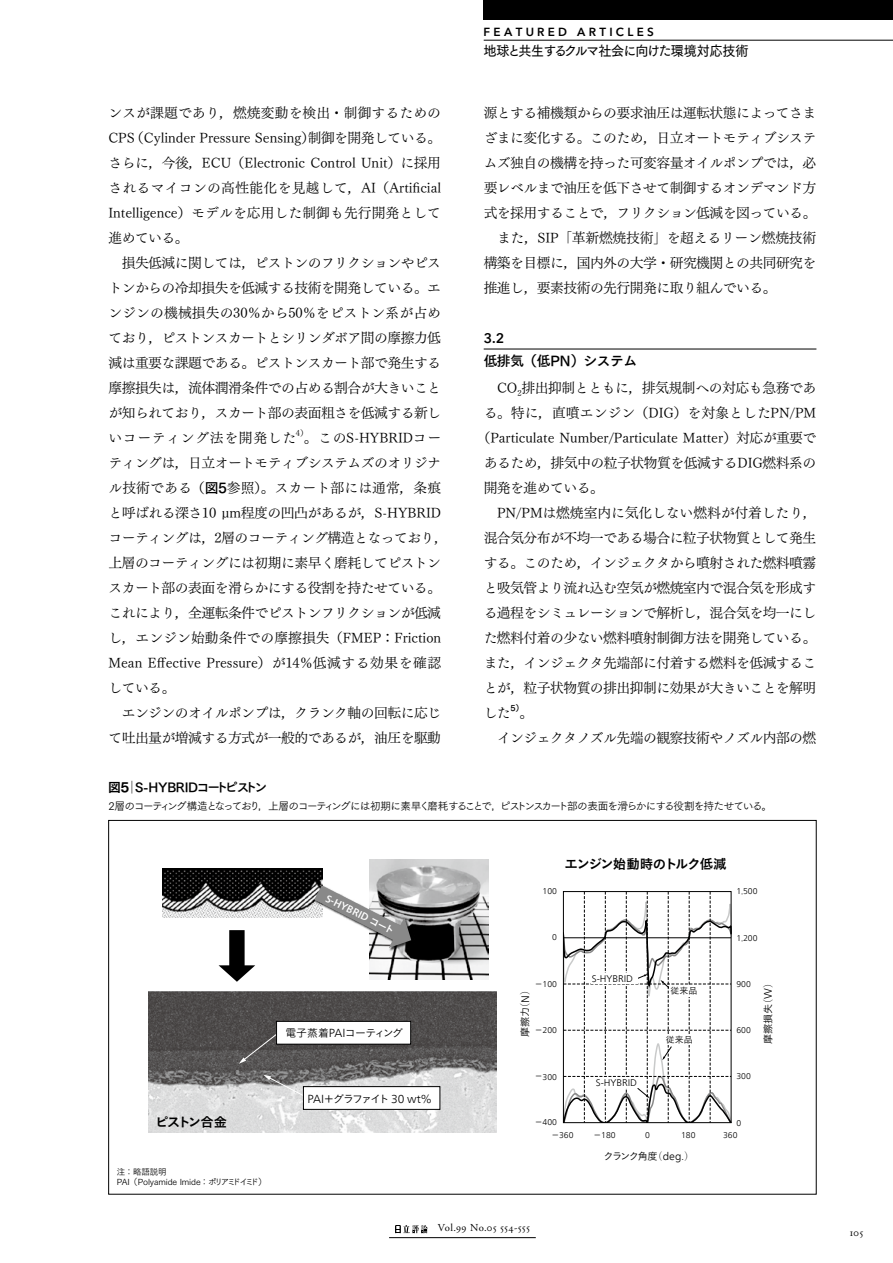
<style>
.page{position:relative;width:893px;height:1263px;background:#fff}
.page>*{position:absolute;margin:0;border:0;box-sizing:border-box;transform-origin:0 0}
.t1{font:13.8px/25px "Tsuku Min Pro R";letter-spacing:-.04em;color:#000;text-align:justify}
.t2{font:13.8px "Tsuku Min Pro R";color:#000}
.t3{font:13.8px "Tsuku Min Pro R";letter-spacing:.005em;color:#000}
.t4{font:13.8px "Tsuku Min Pro R";letter-spacing:-.015em;color:#000}
.t5{font:13.8px "Tsuku Min Pro R";letter-spacing:-.01em;color:#000}
.t6{font:13.8px "Tsuku Go Pro D";letter-spacing:-.075em;color:#000;scale:.95 1}
.t7{font:13.8px "Tsuku Go Pro B";letter-spacing:-.04em;color:#000}
.t8{font:600 13.8px "Avenir Next LT Pro";color:#000}
.t9{font:13.5px "Koburina Go Std N W6";letter-spacing:-.085em;color:#000}
.t10{font:13.35px "Koburina Go Std N W6";letter-spacing:-.105em;color:#000}
.t11{font:12.75px "Tsuku Go Pro B";letter-spacing:-.085em;color:#000;scale:.5 1}
.t12{font:600 11.7px "Avenir Next LT Pro";letter-spacing:.285em;color:#000}
.t13{font:300 11.7px "Frutiger Neue LT Com";color:#000}
.t14{font:10.95px "Koburina Go Std N W3";letter-spacing:-.06em;color:#000}
.t15{font:10.65px "Tsuku Go Pro R";letter-spacing:-.12em;color:#000}
.t16{font:10.65px "Adobe Garamond Pro";letter-spacing:.035em;color:#000}
.t17{font:500 10.35px "Frutiger Neue LT Com";color:#fff}
.t18{font:10.05px "Koburina Go Std N W3";letter-spacing:-.04em;color:#000}
.t19{font:300 9.6px "Frutiger Neue LT Com";color:#000}
.t20{font:9px "Koburina Go Std N W3";color:#000}
.t21{font:8.55px/9.6px "Tsuku Go Pro R";letter-spacing:-.015em;color:#000}
.t22{font:300 8.4px "Frutiger Neue LT Com";color:#000}
.t23{font:8.1px "Tsuku Min Pro R";color:#000}
.t24{font:8.1px "Tsuku Go Pro B";color:#000}
.s1{font-family:"Tsuku Go Pro B"}
.s2{font-family:"Tsuku Go Pro E"}
.s3{font-family:"Koburina Go Std N W6";font-weight:400;font-size:9.75px}
.s4{font-family:"Ryumin Pro";font-size:7.8px}
.s5{font-family:"Frutiger Neue LT Com";font-weight:300;font-size:11.7px}
.s6{font-family:"Koburina Go Std N W3";font-weight:400;font-size:7.8px}
.s7{font-family:"Ryumin Pro";font-weight:300}
.s8{font-family:"Frutiger Neue LT Com";font-weight:300;font-size:10.8px}
.s9{font-family:"Koburina Go Std N W3";font-weight:400;font-size:10.95px}
</style>
<div class="page">
<hr style="left:389px;top:1237px;width:147px;height:1px;background:#000">
<div style="left:484px;top:0;width:409px;height:19px;background:#000"></div>
<hr style="left:484px;top:40px;width:409px;height:1px;background:#000">
<svg style="left:395px;top:1225px;width:33px;height:8px"></svg>
<hr style="left:484px;top:349px;width:332px;height:1px;background:#000">
<img style="left:148px;top:992px;width:348px;height:140px">
<img style="left:370px;top:859px;width:118px;height:121px">
<img style="left:162px;top:868px;width:160px;height:49px">
<svg style="left:565px;top:893px;width:164px;height:228px"></svg>
<div style="left:563px;top:891px;width:168px;height:232px;border:1px solid #000"></div>
<img style="left:313px;top:884px;width:102px;height:67px">
<svg style="left:314px;top:885px;width:97px;height:63px"></svg>
<svg style="left:219px;top:930px;width:36px;height:52px"></svg>
<svg style="left:239px;top:1033px;width:39px;height:31px"></svg>
<svg style="left:263px;top:1075px;width:41px;height:22px"></svg>
<div style="left:303px;top:1086px;width:137px;height:23px;background:#fff"></div>
<div style="left:303px;top:1086px;width:137px;height:24px;border:1px solid #000"></div>
<div style="left:277px;top:1021px;width:134px;height:23px;background:#fff"></div>
<div style="left:276px;top:1021px;width:135px;height:23px;border:1px solid #000"></div>
<div style="left:591px;top:973px;width:46px;height:10px;background:#fff"></div>
<div style="left:669px;top:986px;width:33px;height:11px;background:#fff"></div>
<div style="left:663px;top:1034px;width:38px;height:11px;background:#fff"></div>
<div style="left:594px;top:1077px;width:48px;height:11px;background:#fff"></div>
<p class="t12" style="left:483px;top:25px;width:172px">FEATURED ARTICLES</p>
<p class="t1" style="left:108px;top:99px;width:334px">ンスが課題であり，燃焼変動を検出・制御するためのCPS（Cylinder Pressure Sensing）制御を開発している。さらに，今後，ECU（Electronic Control Unit）に採用されるマイコンの高性能化を見越して，AI（Artificial Intelligence）モデルを応用した制御も先行開発として進めている。</p>
<p class="t1" style="left:108px;top:249px;width:334px;text-indent:13px">損失低減に関しては，ピストンのフリクションやピストンからの冷却損失を低減する技術を開発している。エンジンの機械損失の30％から50％をピストン系が占めており，ピストンスカートとシリンダボア間の摩擦力低減は重要な課題である。ピストンスカート部で発生する摩擦損失は，流体潤滑条件での占める割合が大きいことが知られており，スカート部の表面粗さを低減する新しいコーティング法を開発した</p>
<p class="t23" style="left:296px;top:426px;width:14px">4）</p>
<p class="t1" style="left:108px;top:424px;width:341px;text-align:left;text-indent:195px">。このS-HYBRIDコーティングは，日立オートモティブシステムズのオリジナル技術である（<span class="s1">図5</span>参照）。スカート部には通常，条痕と呼ばれる深さ10 µm程度の凹凸があるが，S-HYBRIDコーティングは，2層のコーティング構造となっており，上層のコーティングには初期に素早く磨耗してピストンスカート部の表面を滑らかにする役割を持たせている。これにより，全運転条件でピストンフリクションが低減し，エンジン始動条件での摩擦損失（FMEP：Friction<br>Mean Effective Pressure）が14％低減する効果を確認している。</p>
<p class="t1" style="left:108px;top:699px;width:334px;text-align:right">エンジンのオイルポンプは，クランク軸の回転に応じて吐出量が増減する方式が一般的であるが，油圧を駆動</p>
<p class="t6" style="left:484px;top:39px;width:281px">地球と共生するクルマ社会に向けた環境対応技術</p>
<p class="t1" style="left:484px;top:99px;width:334px">源とする補機類からの要求油圧は運転状態によってさま</p>
<p class="t1" style="left:484px;top:124px;width:334px">ざまに変化する。このため，日立オートモティブシステ</p>
<p class="t1" style="left:484px;top:149px;width:334px">ムズ独自の機構を持った可変容量オイルポンプでは，必</p>
<p class="t1" style="left:484px;top:174px;width:334px">要レベルまで油圧を低下させて制御するオンデマンド方</p>
<p class="t1" style="left:484px;top:199px;width:334px">式を採用することで，フリクション低減を図っている。</p>
<p class="t4" style="left:497px;top:226px;width:321px">また，SIP「革新燃焼技術」を超えるリーン燃焼技術</p>
<p class="t1" style="left:484px;top:249px;width:334px">構築を目標に，国内外の大学・研究機関との共同研究を</p>
<p class="t1" style="left:484px;top:274px;width:294px">推進し，要素技術の先行開発に取り組んでいる。</p>
<p class="t8" style="left:484px;top:330px;width:22px">3.2</p>
<p class="t7" style="left:484px;top:348px;width:155px">低排気（低PN）システム</p>
<p class="t1" style="left:497px;top:374px;width:321px">CO<sub>2</sub>排出抑制とともに，排気規制への対応も急務であ</p>
<p class="t3" style="left:484px;top:401px;width:334px">る。特に，直噴エンジン（DIG）を対象としたPN/PM</p>
<p class="t2" style="left:477px;top:426px;width:341px">（Particulate Number/Particulate Matter）対応が重要で</p>
<p class="t1" style="left:484px;top:449px;width:334px">あるため，排気中の粒子状物質を低減するDIG燃料系の</p>
<p class="t1" style="left:484px;top:474px;width:122px">開発を進めている。</p>
<p class="t5" style="left:497px;top:501px;width:321px">PN/PMは燃焼室内に気化しない燃料が付着したり，</p>
<p class="t1" style="left:484px;top:524px;width:334px">混合気分布が不均一である場合に粒子状物質として発生</p>
<p class="t1" style="left:484px;top:549px;width:334px">する。このため，インジェクタから噴射された燃料噴霧</p>
<p class="t1" style="left:484px;top:574px;width:334px">と吸気管より流れ込む空気が燃焼室内で混合気を形成す</p>
<p class="t1" style="left:484px;top:599px;width:334px">る過程をシミュレーションで解析し，混合気を均一にし</p>
<p class="t1" style="left:484px;top:624px;width:334px">た燃料付着の少ない燃料噴射制御方法を開発している。</p>
<p class="t1" style="left:484px;top:649px;width:334px">また，インジェクタ先端部に付着する燃料を低減するこ</p>
<p class="t1" style="left:484px;top:674px;width:334px">とが，粒子状物質の排出抑制に効果が大きいことを解明</p>
<p class="t1" style="left:484px;top:699px;width:29px">した</p>
<p class="t24" style="left:511px;top:701px;width:15px">5）</p>
<p class="t1" style="left:497px;top:699px;width:321px;text-indent:22px">。<br>インジェクタノズル先端の観察技術やノズル内部の燃</p>
<p class="t11" style="left:108px;top:776px;width:319px"><span class="s2">図5</span>｜S-HYBRIDコートピストン</p>
<p class="t15" style="left:108px;top:798px;width:665px">2層のコーティング構造となっており，上層のコーティングには初期に素早く磨耗することで，ピストンスカート部の表面を滑らかにする役割を持たせている。</p>
<p class="t17" style="left:329px;top:892px;width:77px;rotate:27deg">S-HYBRID <span class="s3">コート</span></p>
<p class="t22" style="left:543px;top:886px;width:16px">100</p>
<p class="t9" style="left:564px;top:853px;width:164px">エンジン始動時のトルク低減</p>
<p class="t22" style="left:736px;top:886px;width:23px">1<span class="s4">，</span>500</p>
<p class="t22" style="left:552px;top:932px;width:6px">0</p>
<p class="t22" style="left:736px;top:933px;width:23px">1<span class="s4">，</span>200</p>
<p class="t14" style="left:285px;top:1025px;width:119px">電子蒸着<span class="s5">PAI</span>コーティング</p>
<p class="t22" style="left:535px;top:979px;width:24px"><span class="s6">－</span>100</p>
<p class="t18" style="left:517px;top:1037px;width:54px;rotate:-90deg">摩擦力<span class="s7">（</span><span class="s8">N</span><span class="s7">）</span></p>
<p class="t22" style="left:535px;top:1025px;width:24px"><span class="s6">－</span>200</p>
<p class="t19" style="left:592px;top:973px;width:43px">S-HYBRID</p>
<p class="t20" style="left:670px;top:984px;width:28px">従来品</p>
<p class="t20" style="left:666px;top:1033px;width:28px">従来品</p>
<p class="t22" style="left:736px;top:979px;width:16px">900</p>
<p class="t22" style="left:736px;top:1025px;width:16px">600</p>
<p class="t18" style="left:760px;top:1044px;width:68px;rotate:-90deg">摩擦損失<span class="s7">（</span><span class="s8">W</span><span class="s7">）</span></p>
<p class="t22" style="left:535px;top:1071px;width:24px"><span class="s6">－</span>300</p>
<p class="t19" style="left:596px;top:1077px;width:43px">S-HYBRID</p>
<p class="t22" style="left:736px;top:1071px;width:16px">300</p>
<p class="t13" style="left:308px;top:1092px;width:126px">PAI<span class="s9">＋グラファイト</span> 30 wt%</p>
<p class="t10" style="left:155px;top:1112px;width:73px">ピストン合金</p>
<p class="t22" style="left:535px;top:1117px;width:24px"><span class="s6">－</span>400</p>
<p class="t22" style="left:736px;top:1118px;width:6px">0</p>
<p class="t21" style="left:117px;top:1166px;width:151px">注：略語説明<br>PAI（Polyamide Imide：ポリアミドイミド）</p>
<p class="t22" style="left:551px;top:1130px;width:24px"><span class="s6">－</span>360</p>
<p class="t22" style="left:594px;top:1130px;width:24px"><span class="s6">－</span>180</p>
<p class="t22" style="left:645px;top:1130px;width:6px">0</p>
<p class="t22" style="left:681px;top:1130px;width:16px">180</p>
<p class="t18" style="left:603px;top:1148px;width:92px">クランク角度<span class="s7">（</span><span class="s8">deg.</span><span class="s7">）</span></p>
<p class="t16" style="left:438px;top:1221px;width:94px">Vol.99 No.05 554-555</p>
<p class="t22" style="left:723px;top:1130px;width:16px">360</p>
<p class="t16" style="left:850px;top:1226px;width:15px">105</p>
</div>
